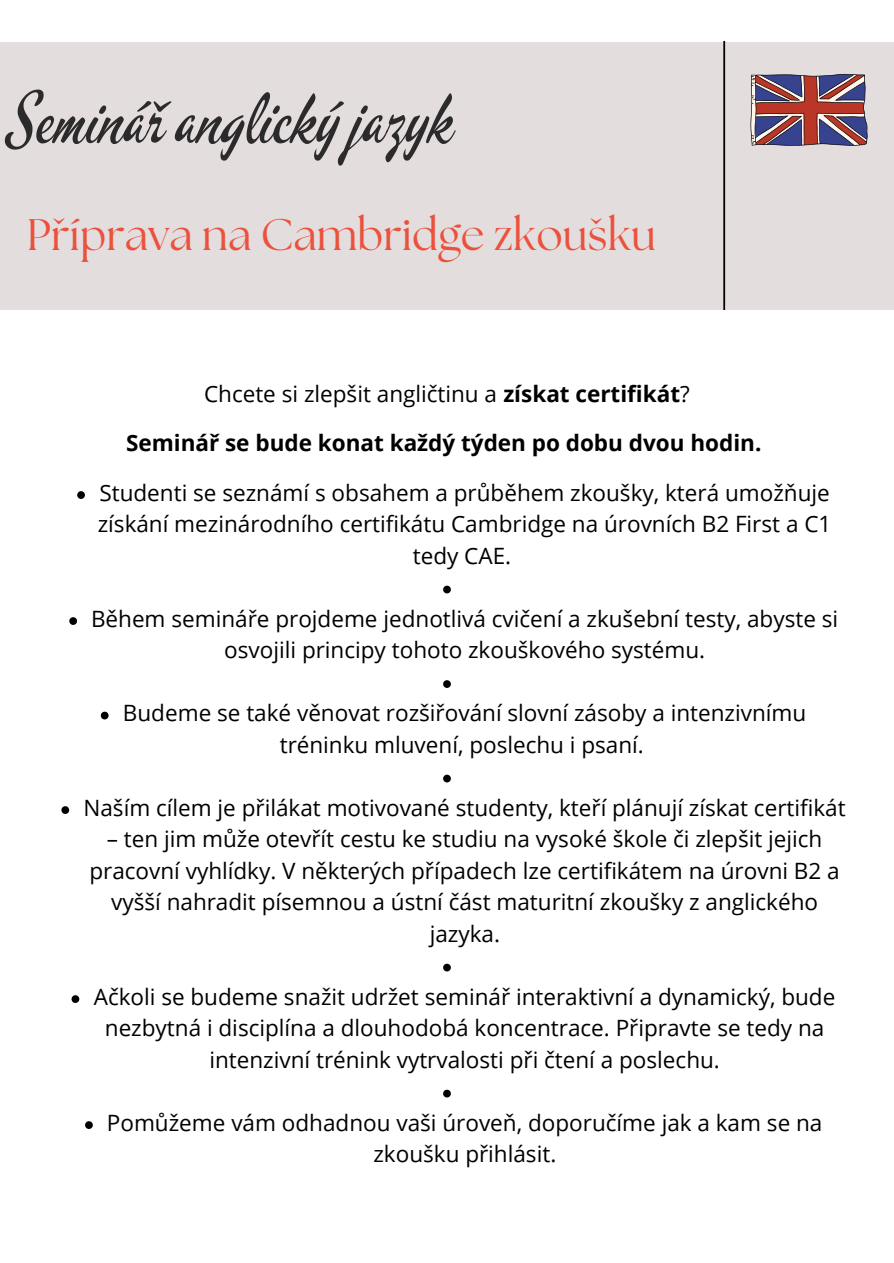
<style>
.page{position:relative;width:894px;height:1263px;background:#fff}
.page>*{position:absolute;margin:0;border:0;box-sizing:border-box;transform-origin:0 0}
.t1{font:68.7px "Mervale Script";color:#2b2b2b}
.t2{font:44.1px "The Seasons";color:#eb513c}
.t3{font:22.5px/31.5px "Open Sans";color:#000;text-align:center}
.t4{font:700 22.5px "Open Sans";color:#000}
.s1{font-weight:700}
</style>
<div class="page">
<svg style="left:77px;top:491px;width:8px;height:8px"></svg>
<svg style="left:443px;top:586px;width:7px;height:7px"></svg>
<svg style="left:69px;top:617px;width:8px;height:8px"></svg>
<svg style="left:443px;top:680px;width:7px;height:8px"></svg>
<svg style="left:101px;top:712px;width:7px;height:7px"></svg>
<svg style="left:443px;top:775px;width:7px;height:7px"></svg>
<svg style="left:61px;top:806px;width:8px;height:8px"></svg>
<svg style="left:443px;top:964px;width:7px;height:7px"></svg>
<svg style="left:72px;top:995px;width:7px;height:8px"></svg>
<svg style="left:443px;top:1090px;width:7px;height:7px"></svg>
<svg style="left:85px;top:1121px;width:8px;height:8px"></svg>
<div style="left:0;top:42px;width:893px;height:267px;background:#e4ddde"></div>
<hr style="left:723px;top:42px;width:2px;height:267px;background:#000">
<svg style="left:750px;top:74px;width:117px;height:72px;background:#875f70"></svg>
<p class="t1" style="left:12px;top:75px;width:445px">Seminář anglickýjazyk</p>
<p class="t2" style="left:27px;top:215px;width:630px">Příprava na Cambridge zkoušku</p>
<p class="t3" style="left:204px;top:377px;width:487px">Chcete si zlepšit angličtinu a <span class="s1">získat certifi kát</span>?</p>
<h1 class="t4" style="left:126px;top:427px;width:636px">Seminář se bude konat každý týden po dobu dvou hodin.</h1>
<p class="t3" style="left:98px;top:476px;width:735px">Studenti se seznámí s obsahem a průběhem zkoušky, která umožňuje získání mezinárodního certifi kátu Cambridge na úrovních B2 First a C1 tedy CAE.</p>
<p class="t3" style="left:91px;top:602px;width:748px">Během semináře projdeme jednotlivá cvičení a zkušební testy, abyste si osvojili principy tohoto zkouškového systému.</p>
<p class="t3" style="left:123px;top:697px;width:684px">Budeme se také věnovat rozšiřování slovní zásoby a intenzivnímu tréninku mluvení, poslechu i psaní.</p>
<p class="t3" style="left:83px;top:791px;width:763px">Naším cílem je přilákat motivované studenty, kteří plánují získat certifi kát</p>
<p class="t3" style="left:89px;top:823px;width:751px">– ten jim může otevřít cestu ke studiu na vysoké škole či zlepšit jejich pracovní vyhlídky. V některých případech lze certifi kátem na úrovni B2 a vyšší nahradit písemnou a ústní část maturitní zkoušky z anglického jazyka.</p>
<p class="t3" style="left:94px;top:980px;width:742px">Ačkoli se budeme snažit udržet seminář interaktivní a dynamický, bude nezbytná i disciplína a dlouhodobá koncentrace. Připravte se tedy na intenzivní trénink vytrvalosti při čtení a poslechu.</p>
<p class="t3" style="left:107px;top:1106px;width:716px">Pomůžeme vám odhadnou vaši úroveň, doporučíme jak a kam se na zkoušku přihlásit.</p>
</div>
